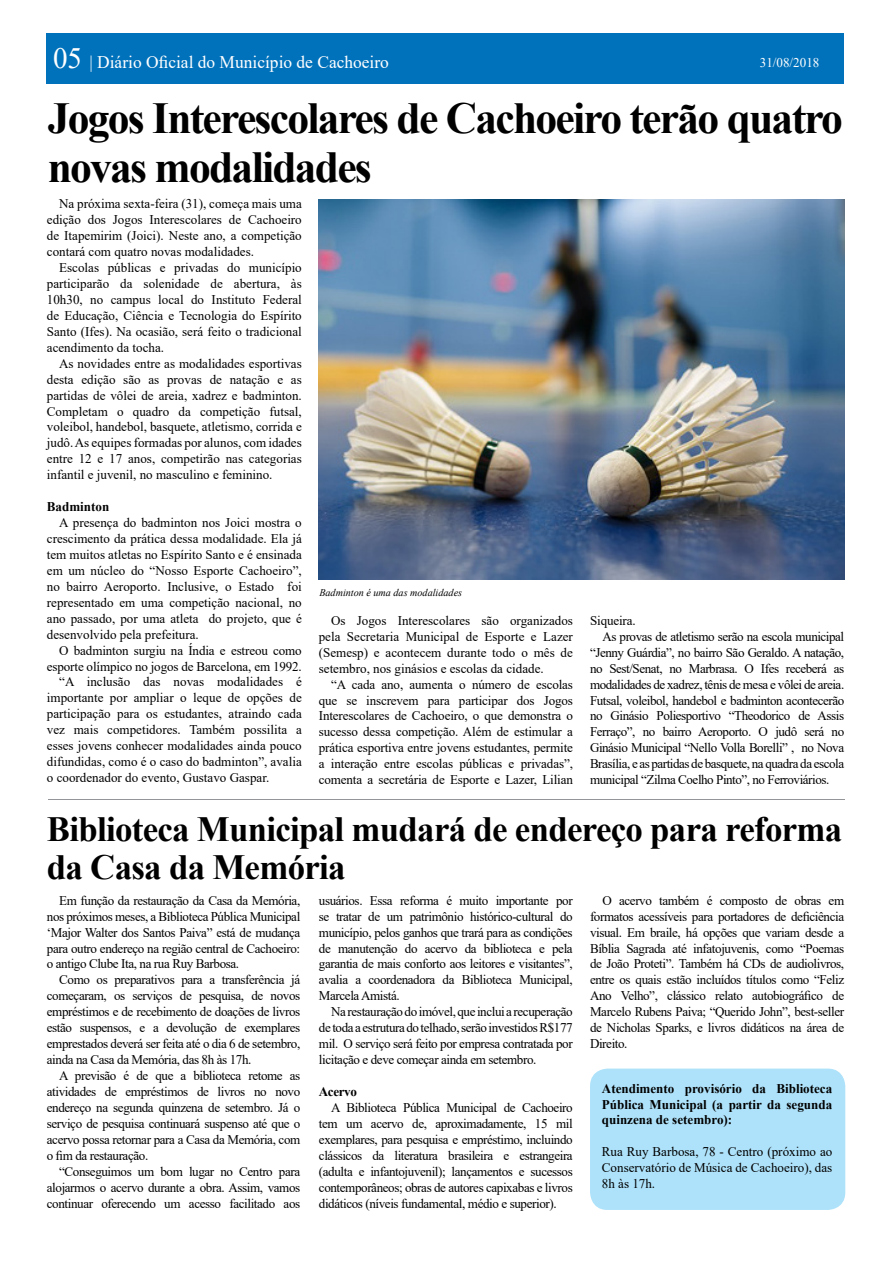
<style>
.page{position:relative;width:893px;height:1263px;background:#fff}
.page>*{position:absolute;margin:0;border:0;box-sizing:border-box;transform-origin:0 0}
.t1{font:700 44.25px/48.8px "Times New Roman";letter-spacing:-.04em;color:#000}
.t2{font:700 35.4px/38.4px "Times New Roman";letter-spacing:-.02em;color:#000}
.t3{font:17.7px "Times New Roman";color:#fff}
.t4{font:13.35px/15.9px "Times New Roman";letter-spacing:-.03em;color:#000;text-align:justify}
.t5{font:13.35px "Times New Roman";color:#000}
.t6{font:700 13.35px/15.9px "Times New Roman";color:#000;text-align:justify}
.t7{font:13.35px "Times New Roman";letter-spacing:-.01em;color:#000}
.t8{font:13.35px "Times New Roman";color:#fff}
.t9{font:italic 10.35px "Times New Roman";color:#000}
.s1{font-size:29.55px}
</style>
<div class="page">
<div style="left:590px;top:1068px;width:255px;height:142px;background:#aee2fa;border-radius:18px"></div>
<img style="left:318px;top:199px;width:527px;height:380px">
<div style="left:46px;top:33px;width:798px;height:50px;background:#0072bc"></div>
<hr style="left:48px;top:798px;width:796px;height:1px;background:#939598">
<h3 class="t3" style="left:53px;top:49px;width:337px"><span class="s1">05</span> | Diário Oficial do Município de Cachoeiro</h3>
<p class="t8" style="left:760px;top:53px;width:61px">31/08/2018</p>
<h1 class="t1" style="left:48px;top:93px;width:797px">Jogos Interescolares de Cachoeiro terão quatro novas modalidades</h1>
<p class="t4" style="left:47px;top:196px;width:256px;text-indent:12px">Na próxima sexta-feira (31), começa mais uma edição dos Jogos Interescolares de Cachoeiro de Itapemirim (Joici). Neste ano, a competição contará com quatro novas modalidades.</p>
<p class="t4" style="left:47px;top:259px;width:256px;text-indent:12px">Escolas públicas e privadas do município participarão da solenidade de abertura, às 10h30, no campus local do Instituto Federal de Educação, Ciência e Tecnologia do Espírito Santo (Ifes). Na ocasião, será feito o tradicional acendimento da tocha.</p>
<p class="t4" style="left:47px;top:355px;width:256px;text-indent:12px">As novidades entre as modalidades esportivas desta edição são as provas de natação e as partidas de vôlei de areia, xadrez e badminton.<br>Completam o quadro da competição futsal, voleibol, handebol, basquete, atletismo, corrida e judô. As equipes formadas por alunos, com idades entre 12 e 17 anos, competirão nas categorias infantil e juvenil, no masculino e feminino.</p>
<p class="t6" style="left:47px;top:498px;width:64px">Badminton</p>
<p class="t4" style="left:47px;top:514px;width:256px;text-indent:12px">A presença do badminton nos Joici mostra o crescimento da prática dessa modalidade. Ela já tem muitos atletas no Espírito Santo e é ensinada em um núcleo do “Nosso Esporte Cachoeiro”, no bairro Aeroporto. Inclusive, o Estado foi representado em uma competição nacional, no ano passado, por uma atleta do projeto, que é desenvolvido pela prefeitura.</p>
<p class="t7" style="left:59px;top:641px;width:244px">O badminton surgiu na Índia e estreou como</p>
<p class="t7" style="left:47px;top:657px;width:256px">esporte olímpico no jogos de Barcelona, em 1992.</p>
<p class="t5" style="left:59px;top:672px;width:244px">“A inclusão das novas modalidades é</p>
<p class="t5" style="left:47px;top:688px;width:256px">importante por ampliar o leque de opções de</p>
<p class="t5" style="left:47px;top:704px;width:256px">participação para os estudantes, atraindo cada</p>
<p class="t5" style="left:47px;top:720px;width:256px">vez mais competidores. Também possilita a</p>
<p class="t5" style="left:47px;top:736px;width:256px">esses jovens conhecer modalidades ainda pouco</p>
<p class="t5" style="left:47px;top:752px;width:256px">difundidas, como é o caso do badminton”, avalia</p>
<p class="t5" style="left:47px;top:768px;width:224px">o coordenador do evento, Gustavo Gaspar.</p>
<p class="t9" style="left:319px;top:585px;width:144px">Badminton é uma das modalidades</p>
<p class="t4" style="left:319px;top:612px;width:256px;text-indent:12px">Os Jogos Interescolares são organizados pela Secretaria Municipal de Esporte e Lazer (Semesp) e acontecem durante todo o mês de setembro, nos ginásios e escolas da cidade.</p>
<p class="t4" style="left:319px;top:676px;width:256px;text-indent:12px">“A cada ano, aumenta o número de escolas que se inscrevem para participar dos Jogos Interescolares de Cachoeiro, o que demonstra o sucesso dessa competição. Além de estimular a prática esportiva entre jovens estudantes, permite a interação entre escolas públicas e privadas”, comenta a secretária de Esporte e Lazer, Lilian</p>
<p class="t7" style="left:590px;top:611px;width:47px">Siqueira.</p>
<p class="t4" style="left:602px;top:628px;width:243px">As provas de atletismo serão na escola municipal</p>
<p class="t4" style="left:590px;top:644px;width:256px">“Jenny Guárdia”, no bairro São Geraldo. A natação,</p>
<p class="t4" style="left:590px;top:660px;width:256px">no Sest/Senat, no Marbrasa. O Ifes receberá as</p>
<p class="t4" style="left:590px;top:676px;width:256px">modalidades de xadrez, tênis de mesa e vôlei de areia.</p>
<p class="t4" style="left:590px;top:692px;width:256px">Futsal, voleibol, handebol e badminton acontecerão</p>
<p class="t4" style="left:590px;top:708px;width:256px">no Ginásio Poliesportivo “Theodorico de Assis</p>
<p class="t4" style="left:590px;top:723px;width:256px">Ferraço”, no bairro Aeroporto. O judô será no</p>
<p class="t4" style="left:590px;top:739px;width:256px">Ginásio Municipal “Nello Volla Borelli” , no Nova</p>
<p class="t4" style="left:590px;top:755px;width:256px">Brasília, e as partidas de basquete, na quadra da escola</p>
<p class="t4" style="left:590px;top:771px;width:241px">municipal “Zilma Coelho Pinto”, no Ferroviários.</p>
<h2 class="t2" style="left:47px;top:809px;width:797px">Biblioteca Municipal mudará de endereço para reforma da Casa da Memória</h2>
<p class="t4" style="left:47px;top:892px;width:255px;text-indent:12px">Em função da restauração da Casa da Memória, nos próximos meses, a Biblioteca Pública Municipal ‘Major Walter dos Santos Paiva” está de mudança para outro endereço na região central de Cachoeiro: o antigo Clube Ita, na rua Ruy Barbosa.</p>
<p class="t4" style="left:47px;top:971px;width:255px;text-indent:12px">Como os preparativos para a transferência já começaram, os serviços de pesquisa, de novos empréstimos e de recebimento de doações de livros estão suspensos, e a devolução de exemplares emprestados deverá ser feita até o dia 6 de setembro, ainda na Casa da Memória, das 8h às 17h.</p>
<p class="t4" style="left:47px;top:1067px;width:255px;text-indent:12px">A previsão é de que a biblioteca retome as atividades de empréstimos de livros no novo endereço na segunda quinzena de setembro. Já o serviço de pesquisa continuará suspenso até que o acervo possa retornar para a Casa da Memória, com o fim da restauração.</p>
<p class="t4" style="left:47px;top:1163px;width:255px;text-indent:12px">“Conseguimos um bom lugar no Centro para alojarmos o acervo durante a obra. Assim, vamos continuar oferecendo um acesso facilitado aos</p>
<p class="t4" style="left:590px;top:892px;width:256px;text-indent:12px">O acervo também é composto de obras em formatos acessíveis para portadores de deficiência visual. Em braile, há opções que variam desde a Bíblia Sagrada até infatojuvenis, como “Poemas de João Proteti”. Também há CDs de audiolivros, entre os quais estão incluídos títulos como “Feliz Ano Velho”, clássico relato autobiográfico de Marcelo Rubens Paiva; “Querido John”, best-seller de Nicholas Sparks, e livros didáticos na área de Direito.</p>
<p class="t6" style="left:602px;top:1080px;width:232px">Atendimento provisório da Biblioteca Pública Municipal (a partir da segunda quinzena de setembro):</p>
<p class="t4" style="left:602px;top:1143px;width:232px">Rua Ruy Barbosa, 78 - Centro (próximo ao Conservatório de Música de Cachoeiro), das 8h às 17h.</p>
<p class="t4" style="left:319px;top:892px;width:255px">usuários. Essa reforma é muito importante por se tratar de um patrimônio histórico-cultural do município, pelos ganhos que trará para as condições de manutenção do acervo da biblioteca e pela garantia de mais conforto aos leitores e visitantes”, avalia a coordenadora da Biblioteca Municipal, Marcela Amistá.</p>
<p class="t4" style="left:319px;top:1003px;width:255px;text-indent:12px">Na restauração do imóvel, que inclui a recuperação de toda a estrutura do telhado, serão investidos R$177 mil. O serviço será feito por empresa contratada por licitação e deve começar ainda em setembro.</p>
<p class="t6" style="left:319px;top:1083px;width:39px">Acervo</p>
<p class="t4" style="left:319px;top:1099px;width:255px;text-indent:12px">A Biblioteca Pública Municipal de Cachoeiro tem um acervo de, aproximadamente, 15 mil exemplares, para pesquisa e empréstimo, incluindo clássicos da literatura brasileira e estrangeira (adulta e infantojuvenil); lançamentos e sucessos contemporâneos; obras de autores capixabas e livros didáticos (níveis fundamental, médio e superior).</p>
</div>
